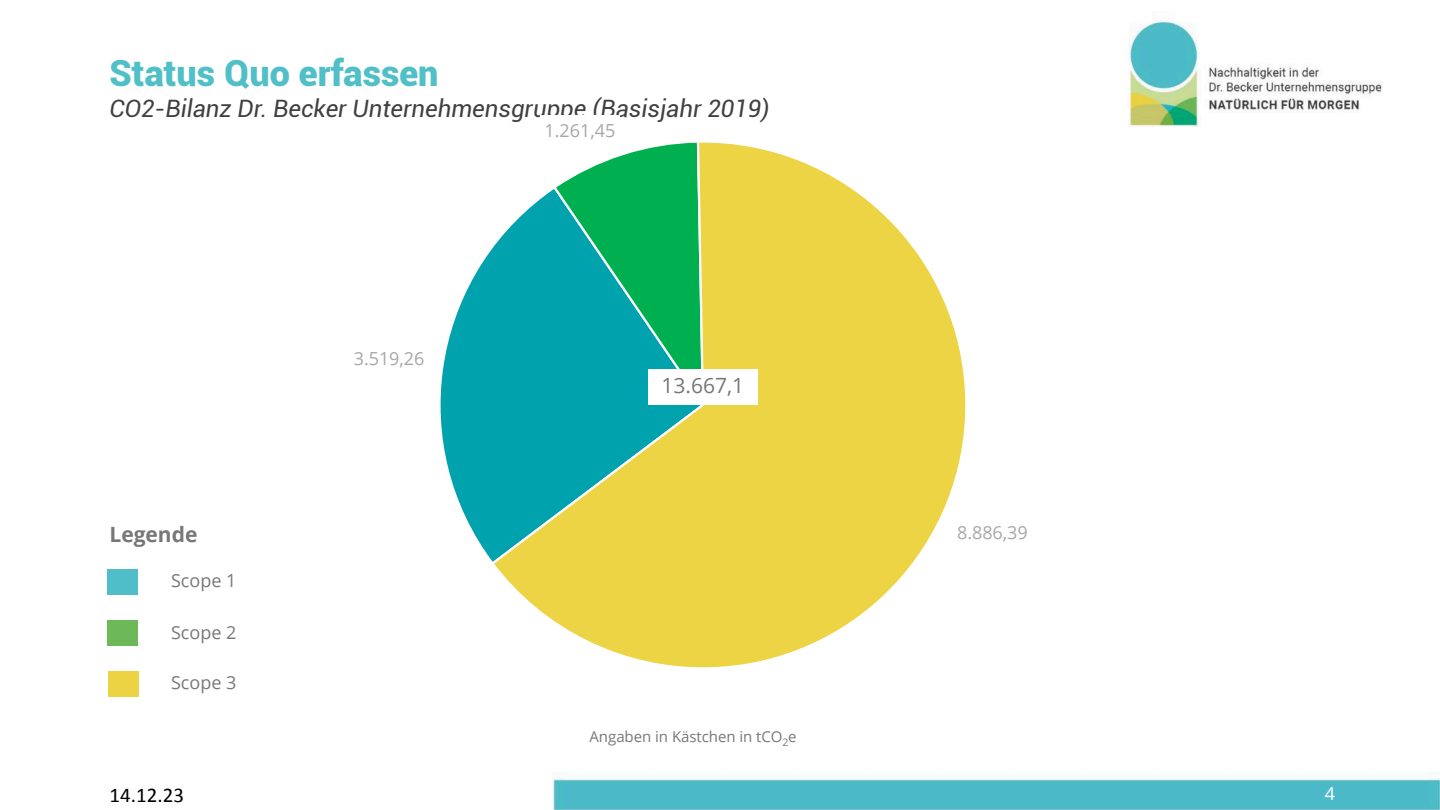
<style>
.page{position:relative;width:1440px;height:810px;background:#fff}
.page>*{position:absolute;margin:0;border:0;box-sizing:border-box;transform-origin:0 0}
.t1{font:900 36px "Roboto";color:#50bfc8}
.t2{font:italic 24px "Roboto";color:#404040}
.t3{font:21px "Open Sans";color:#777}
.t4{font:21px "Calibri";color:#000}
.t5{font:700 21px "Open Sans";letter-spacing:-.005em;color:#777}
.t6{font:18px "Open Sans";color:#a7a7a7}
.t7{font:18px "Open Sans";color:#777}
.t8{font:18px "Open Sans";color:#fff}
.t9{font:15px "Open Sans";letter-spacing:-.005em;color:#777}
</style>
<div class="page">
<img style="left:107px;top:20px;width:1333px;height:790px">
<svg style="left:405px;top:184px;width:84px;height:383px"></svg>
<svg style="left:489px;top:139px;width:482px;height:533px"></svg>
<div style="left:349px;top:344px;width:80px;height:29px;background:#fff"></div>
<div style="left:540px;top:115px;width:80px;height:29px;background:#fff"></div>
<div style="left:953px;top:517px;width:79px;height:29px;background:#fff"></div>
<div style="left:648px;top:369px;width:110px;height:35px;background:#fff"></div>
<div style="left:107px;top:569px;width:31px;height:25px;background:#50bec8"></div>
<div style="left:107px;top:620px;width:31px;height:25px;background:#6db859"></div>
<div style="left:108px;top:671px;width:31px;height:25px;background:#ecd344"></div>
<h1 class="t1" style="left:110px;top:59px;width:330px">Status Quo erfassen</h1>
<p class="t2" style="left:110px;top:99px;width:661px">CO2-Bilanz Dr. Becker Unternehmensgruppe (Basisjahr 2019)</p>
<p class="t6" style="left:545px;top:123px;width:72px">1.261,45</p>
<p class="t5" style="left:110px;top:526px;width:89px">Legende</p>
<p class="t7" style="left:171px;top:573px;width:67px">Scope 1</p>
<p class="t7" style="left:171px;top:625px;width:67px">Scope 2</p>
<p class="t7" style="left:171px;top:675px;width:67px">Scope 3</p>
<p class="t6" style="left:354px;top:352px;width:72px">3.519,26</p>
<p class="t3" style="left:662px;top:377px;width:84px">13.667,1</p>
<p class="t9" style="left:589px;top:731px;width:209px">Angaben in Kästchen in tCO<sub>2</sub>e</p>
<p class="t6" style="left:957px;top:526px;width:72px">8.886,39</p>
<p class="t4" style="left:110px;top:786px;width:76px">14.12.23</p>
<p class="t8" style="left:1325px;top:787px;width:12px">4</p>
</div>
